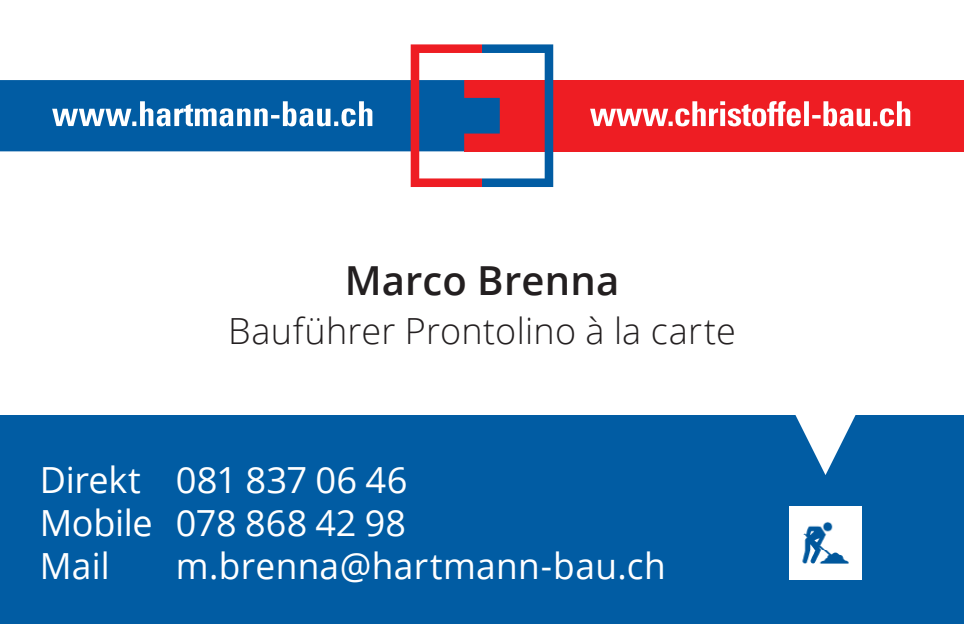
<style>
.page{position:relative;width:964px;height:624px;background:#fff}
.page>*{position:absolute;margin:0;border:0;box-sizing:border-box;transform-origin:0 0}
.t1{font:600 40px "Open Sans";letter-spacing:.005em;color:#231f20}
.t2{font:36px "Open Sans";letter-spacing:.005em;color:#fff}
.t3{font:300 36px "Open Sans";letter-spacing:.01em;color:#231f20}
</style>
<div class="page">
<div style="left:0;top:415px;width:964px;height:209px;background:#015ca3"></div>
<svg style="left:795px;top:415px;width:61px;height:60px"></svg>
<img style="left:789px;top:506px;width:73px;height:73px">
<div style="left:464px;top:80px;width:500px;height:71px;background:#ee1d23"></div>
<div style="left:0;top:80px;width:411px;height:71px;background:#015ca3"></div>
<svg style="left:411px;top:44px;width:142px;height:143px"></svg>
<svg style="left:52px;top:101px;width:320px;height:25px"></svg>
<svg style="left:590px;top:101px;width:320px;height:25px"></svg>
<p class="t1" style="left:345px;top:253px;width:276px">Marco Brenna</p>
<p class="t3" style="left:228px;top:306px;width:509px">Bauführer Prontolino à la carte</p>
<p class="t2" style="left:40px;top:455px;width:369px">Direkt 081 837 06 46</p>
<p class="t2" style="left:40px;top:498px;width:368px">Mobile 078 868 42 98</p>
<p class="t2" style="left:40px;top:541px;width:72px">Mail</p>
<p class="t2" style="left:176px;top:541px;width:491px">m.brenna@hartmann-bau.ch</p>
</div>
